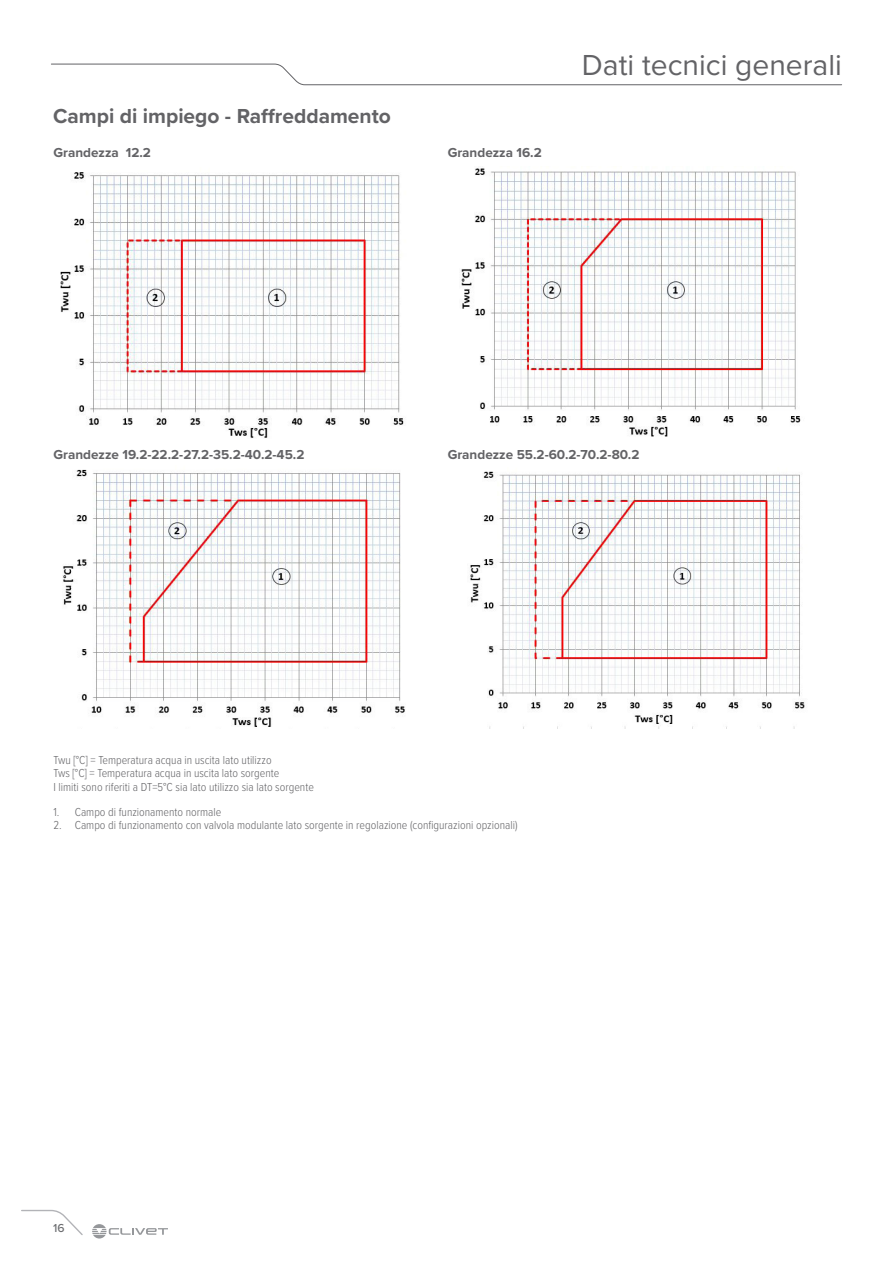
<style>
.page{position:relative;width:893px;height:1263px;background:#fff}
.page>*{position:absolute;margin:0;border:0;box-sizing:border-box;transform-origin:0 0}
.t1{font:30px "Proxima Nova";color:#636366}
.t2{font:700 21px "Proxima Nova";color:#636366}
.t3{font:700 13.5px "Proxima Nova";color:#636366}
.t4{font:300 12px/13.5px "Proxima Nova Cond";color:#636366}
.t5{font:500 12px "Proxima Nova";color:#6c6d70}
</style>
<div class="page">
<svg style="left:51px;top:63px;width:791px;height:22px"></svg>
<svg style="left:21px;top:1209px;width:62px;height:26px"></svg>
<svg style="left:92px;top:1224px;width:76px;height:14px"></svg>
<img style="left:60px;top:172px;width:344px;height:266px">
<img style="left:461px;top:168px;width:340px;height:269px">
<img style="left:62px;top:469px;width:343px;height:258px">
<img style="left:470px;top:471px;width:335px;height:258px">
<h2 class="t2" style="left:53px;top:101px;width:339px">Campi di impiego - Raffreddamento</h2>
<p class="t3" style="left:54px;top:143px;width:99px">Grandezza 12.2</p>
<p class="t3" style="left:448px;top:143px;width:96px">Grandezza 16.2</p>
<h1 class="t1" style="left:582px;top:42px;width:262px">Dati tecnici generali</h1>
<p class="t3" style="left:54px;top:444px;width:252px">Grandezze 19.2-22.2-27.2-35.2-40.2-45.2</p>
<p class="t3" style="left:448px;top:444px;width:193px">Grandezze 55.2-60.2-70.2-80.2</p>
<p class="t4" style="left:54px;top:752px;width:262px">Twu [°C] = Temperatura acqua in uscita lato utilizzo<br>Tws [°C] = Temperatura acqua in uscita lato sorgente<br>I limiti sono riferiti a DT=5°C sia lato utilizzo sia lato sorgente</p>
<p class="t4" style="left:54px;top:804px;width:169px">1. Campo di funzionamento normale</p>
<p class="t4" style="left:54px;top:818px;width:466px">2. Campo di funzionamento con valvola modulante lato sorgente in regolazione (configurazioni opzionali)</p>
<p class="t5" style="left:53px;top:1219px;width:13px">16</p>
</div>
